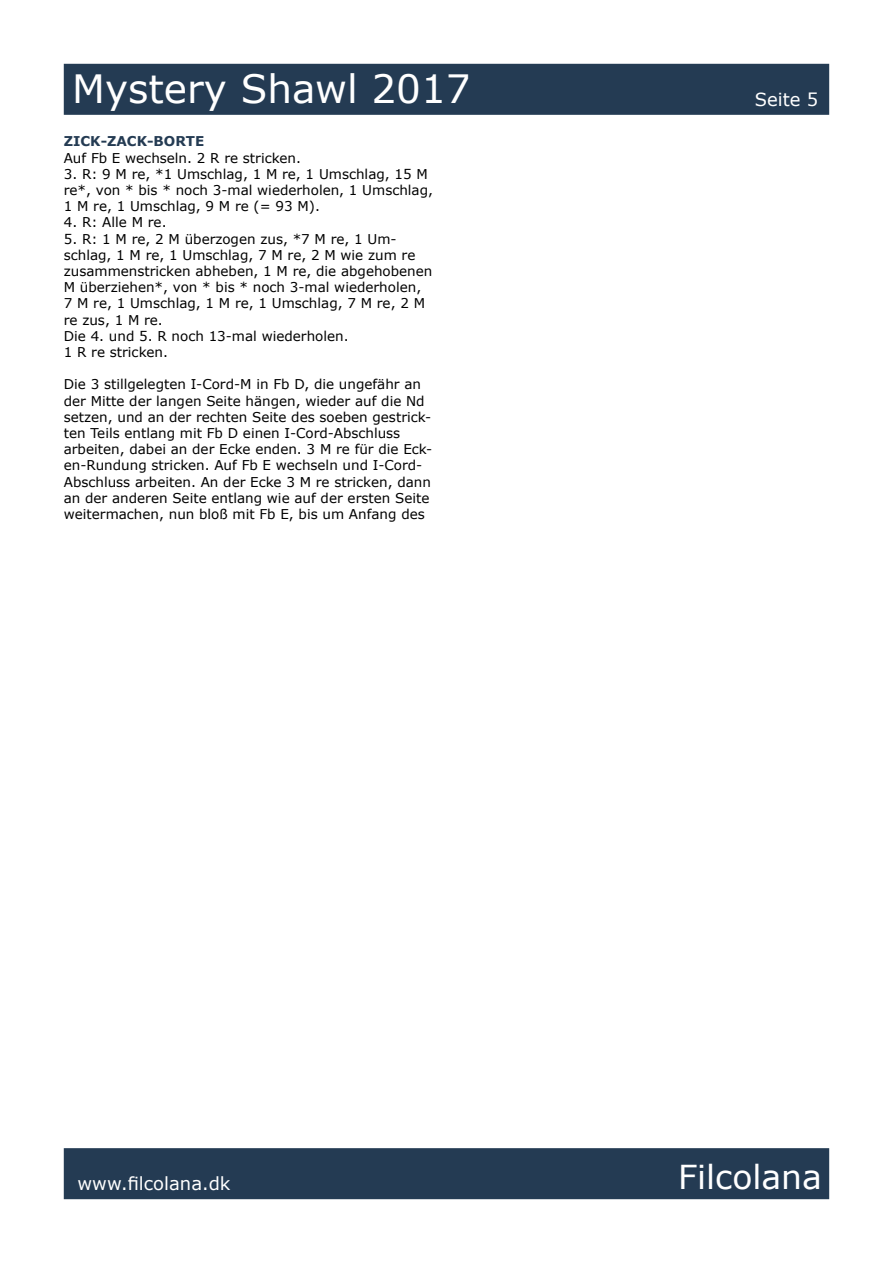
<style>
.page{position:relative;width:893px;height:1263px;background:#fff}
.page>*{position:absolute;margin:0;border:0;box-sizing:border-box;transform-origin:0 0}
.t1{font:39px "Verdana";color:#fff}
.t2{font:33px "Verdana";color:#fff}
.t3{font:18px "Verdana";color:#fff}
.t4{font:13.5px/16.2px "Verdana";color:#000}
.t5{font:700 13.5px "Verdana";color:#243b53}
</style>
<div class="page">
<div style="left:64px;top:64px;width:765px;height:51px;background:#243b53;border:2px solid #243c54"></div>
<div style="left:64px;top:1148px;width:765px;height:51px;background:#243b53;border:2px solid #243c54"></div>
<h1 class="t1" style="left:72px;top:62px;width:400px">Mystery Shawl 2017</h1>
<p class="t5" style="left:64px;top:132px;width:142px">ZICK-ZACK-BORTE</p>
<p class="t4" style="left:64px;top:149px;width:239px">Auf Fb E wechseln. 2 R re stricken.</p>
<p class="t4" style="left:64px;top:166px;width:371px">3. R: 9 M re, *1 Umschlag, 1 M re, 1 Umschlag, 15 M re*, von * bis * noch 3-mal wiederholen, 1 Umschlag,<br>1 M re, 1 Umschlag, 9 M re (= 93 M).</p>
<p class="t4" style="left:64px;top:214px;width:104px">4. R: Alle M re.</p>
<p class="t4" style="left:64px;top:230px;width:370px">5. R: 1 M re, 2 M überzogen zus, *7 M re, 1 Um&shy;schlag, 1 M re, 1 Umschlag, 7 M re, 2 M wie zum re zusammenstricken abheben, 1 M re, die abgehobenen M überziehen*, von * bis * noch 3-mal wiederholen, 7 M re, 1 Umschlag, 1 M re, 1 Umschlag, 7 M re, 2 M re zus, 1 M re.<br>Die 4. und 5. R noch 13-mal wiederholen.<br>1 R re stricken.</p>
<p class="t4" style="left:64px;top:376px;width:370px">Die 3 stillgelegten I-Cord-M in Fb D, die ungefähr an der Mitte der langen Seite hängen, wieder auf die Nd setzen, und an der rechten Seite des soeben gestrick&shy;ten Teils entlang mit Fb D einen I-Cord-Abschluss arbeiten, dabei an der Ecke enden. 3 M re für die Eck&shy;en-Rundung stricken. Auf Fb E wechseln und I-Cord-Abschluss arbeiten. An der Ecke 3 M re stricken, dann an der anderen Seite entlang wie auf der ersten Seite weitermachen, nun bloß mit Fb E, bis um Anfang des</p>
<h3 class="t3" style="left:755px;top:87px;width:65px">Seite 5</h3>
<h3 class="t3" style="left:78px;top:1171px;width:154px">www.filcolana.dk</h3>
<h2 class="t2" style="left:678px;top:1155px;width:145px">Filcolana</h2>
</div>
